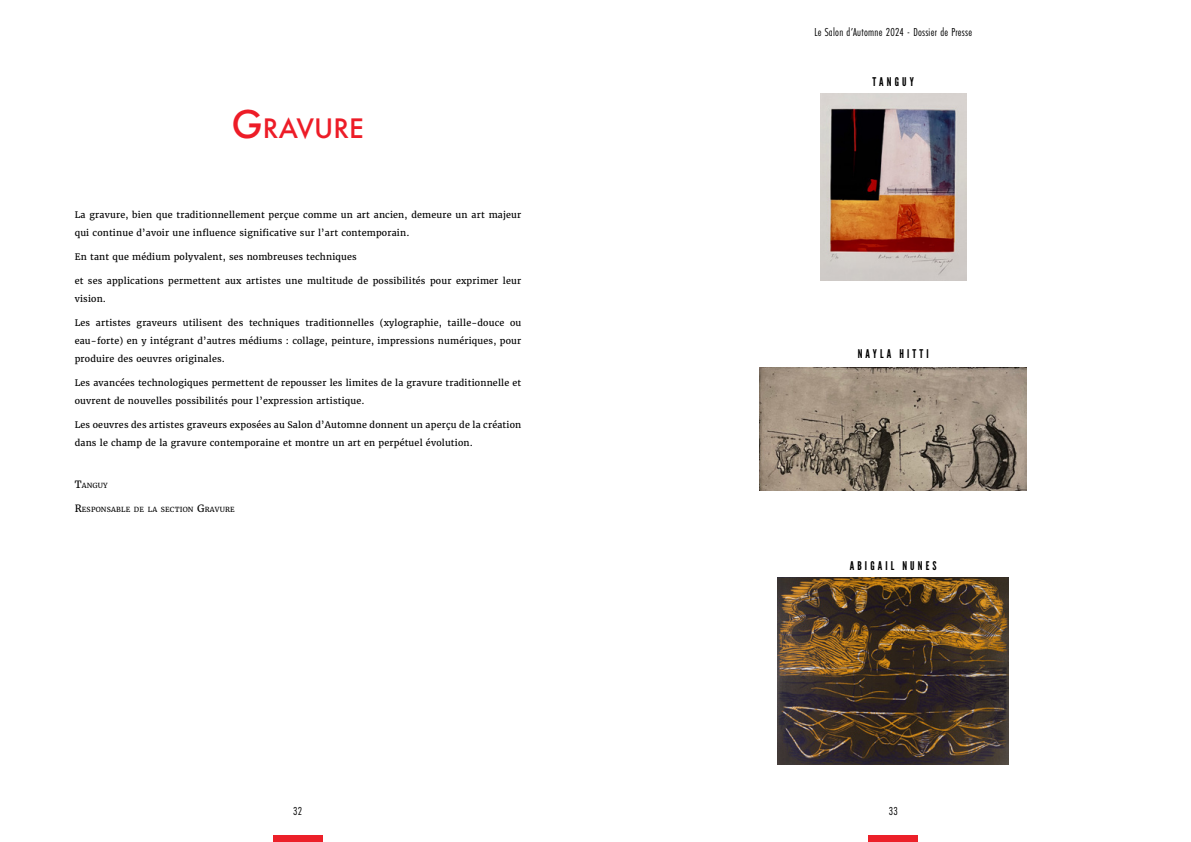
<style>
.page{position:relative;width:1191px;height:842px;background:#fff}
.page>*{position:absolute;margin:0;border:0;box-sizing:border-box;transform-origin:0 0}
.t1{font:500 29.4px "Futura PT";color:#ed1c27}
.t2{font:12px "Futura PT Cond";letter-spacing:.02em;color:#000}
.t3{font:12px "League Gothic";letter-spacing:.26em;color:#000}
.t4{font:9px/18px "Merriweather";letter-spacing:.02em;color:#000}
.t5{font:7px "Merriweather";letter-spacing:.03em;color:#000}
.s1{font-size:42px}
.s2{font-size:10px}
</style>
<div class="page">
<div style="left:273px;top:835px;width:49px;height:7px;background:#ec2029"></div>
<div style="left:868px;top:835px;width:50px;height:7px;background:#ec2029"></div>
<img style="left:820px;top:94px;width:146px;height:186px">
<img style="left:759px;top:368px;width:267px;height:123px">
<img style="left:778px;top:578px;width:230px;height:186px">
<h2 class="t2" style="left:814px;top:25px;width:159px">Le Salon d’Automne 2024 - Dossier de Presse</h2>
<h1 class="t1" style="left:231px;top:111px;width:134px"><span class="s1">G</span>RAVURE</h1>
<p class="t4" style="left:75px;top:205px;width:448px">La gravure, bien que traditionnellement perçue comme un art ancien, demeure un art majeur qui continue d’avoir une influence significative sur l’art contemporain.</p>
<p class="t4" style="left:75px;top:247px;width:284px">En tant que médium polyvalent, ses nombreuses techniques</p>
<p class="t4" style="left:75px;top:271px;width:448px">et ses applications permettent aux artistes une multitude de possibilités pour exprimer leur vision.</p>
<p class="t4" style="left:75px;top:313px;width:448px;text-align:justify">Les artistes graveurs utilisent des techniques traditionnelles (xylographie, taille-douce ou eau-forte) en y intégrant d’autres médiums : collage, peinture, impressions numériques, pour produire des oeuvres originales.</p>
<p class="t4" style="left:75px;top:373px;width:448px">Les avancées technologiques permettent de repousser les limites de la gravure traditionnelle et ouvrent de nouvelles possibilités pour l’expression artistique.</p>
<p class="t4" style="left:75px;top:415px;width:448px">Les oeuvres des artistes graveurs exposées au Salon d’Automne donnent un aperçu de la création dans le champ de la gravure contemporaine et montre un art en perpétuel évolution.</p>
<p class="t5" style="left:75px;top:481px;width:35px"><span class="s2">T</span>ANGUY</p>
<p class="t5" style="left:75px;top:505px;width:162px"><span class="s2">R</span>ESPONSABLE DE LA SECTION <span class="s2">G</span>RAVURE</p>
<h2 class="t3" style="left:872px;top:75px;width:43px">TANGUY</h2>
<h2 class="t3" style="left:857px;top:347px;width:72px">NAYLA HITTI</h2>
<h2 class="t3" style="left:850px;top:559px;width:88px">ABIGAIL NUNES</h2>
<h2 class="t2" style="left:293px;top:804px;width:11px">32</h2>
<h2 class="t2" style="left:888px;top:804px;width:11px">33</h2>
</div>
